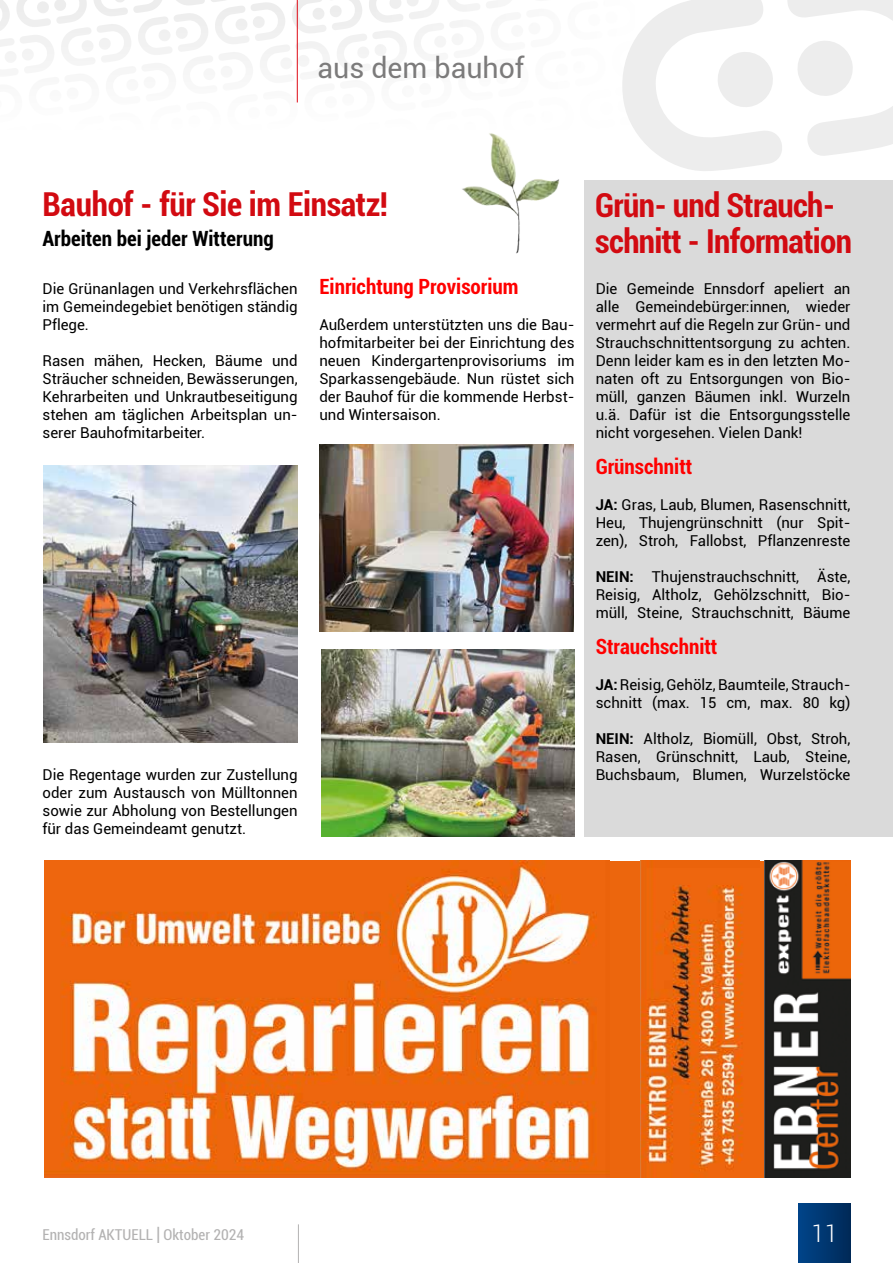
<style>
.page{position:relative;width:893px;height:1263px;background:#fff}
.page>*{position:absolute;margin:0;border:0;box-sizing:border-box;transform-origin:0 0}
.t1{font:700 condensed 33px/36px "Roboto";letter-spacing:-.02em;color:#d20a11}
.t2{font:28.5px "Roboto";color:#7c7b7b}
.t3{font:300 24px "Roboto";color:#fff}
.t4{font:700 condensed 21px "Roboto";color:#f00}
.t5{font:700 condensed 21px "Roboto";color:#000}
.t6{font:15px/18px "Roboto";color:#000;text-align:justify}
.t7{font:condensed 15px "Roboto";color:#b3b2b2}
.s1{font-weight:700}
.s2{font-size:22.5px}
</style>
<div class="page">
<svg style="left:0;top:0;width:893px;height:171px"></svg>
<div style="left:799px;top:1204px;width:51px;height:59px;background:linear-gradient(to right,#004489,#002a58)"></div>
<hr style="left:298px;top:1224px;width:1px;height:39px;background:#b3b2b2">
<hr style="left:297px;top:0;width:1px;height:102px;background:#fff">
<div style="left:602px;top:861px;width:249px;height:316px;background:#ec660d"></div>
<img style="left:44px;top:861px;width:565px;height:316px">
<img style="left:765px;top:861px;width:86px;height:316px">
<img style="left:640px;top:861px;width:103px;height:316px">
<img style="left:447px;top:130px;width:128px;height:124px">
<img style="left:43px;top:466px;width:255px;height:277px">
<div style="left:585px;top:180px;width:308px;height:656px;background:#dadada"></div>
<img style="left:319px;top:444px;width:255px;height:187px">
<img style="left:321px;top:649px;width:254px;height:187px">
<h2 class="t2" style="left:318px;top:48px;width:208px">aus dem bauhof</h2>
<h1 class="t1" style="left:43px;top:185px;width:347px">Bauhof - für Sie im Einsatz!</h1>
<h3 class="t5" style="left:43px;top:223px;width:233px">Arbeiten bei jeder Witterung</h3>
<p class="t6" style="left:43px;top:279px;width:257px">Die Grünanlagen und Verkehrsflächen im Gemeindegebiet benötigen ständig Pflege.</p>
<p class="t6" style="left:43px;top:351px;width:257px">Rasen mähen, Hecken, Bäume und Sträucher schneiden, Bewässerungen, Kehrarbeiten und Unkrautbeseitigung stehen am täglichen Arbeitsplan un&shy;serer Bauhofmitarbeiter.</p>
<h3 class="t4" style="left:319px;top:272px;width:201px">Einrichtung Provisorium</h3>
<p class="t6" style="left:319px;top:315px;width:257px">Außerdem unterstützten uns die Bau&shy;hofmitarbeiter bei der Einrichtung des neuen Kindergartenprovisoriums im Sparkassengebäude. Nun rüstet sich der Bauhof für die kommende Herbst&shy;und Wintersaison.</p>
<h1 class="t1" style="left:595px;top:186px;width:258px">Grün- und Strauch&shy;schnitt - Information</h1>
<p class="t6" style="left:596px;top:279px;width:256px">Die Gemeinde Ennsdorf apeliert an alle Gemeindebürger:innen, wieder vermehrt auf die Regeln zur Grün- und Strauchschnittentsorgung zu achten.<br>Denn leider kam es in den letzten Mo&shy;naten oft zu Entsorgungen von Bio&shy;müll, ganzen Bäumen inkl. Wurzeln u.ä. Dafür ist die Entsorgungsstelle nicht vorgesehen. Vielen Dank!</p>
<h3 class="t4" style="left:596px;top:452px;width:98px">Grünschnitt</h3>
<p class="t6" style="left:596px;top:495px;width:256px"><span class="s1">JA:</span> Gras, Laub, Blumen, Rasenschnitt, Heu, Thujengrünschnitt (nur Spit&shy;zen), Stroh, Fallobst, Pflanzenreste</p>
<p class="t6" style="left:596px;top:567px;width:256px"><span class="s1">NEIN:</span> Thujenstrauchschnitt, Äste, Reisig, Altholz, Gehölzschnitt, Bio&shy;müll, Steine, Strauchschnitt, Bäume</p>
<h3 class="t4" style="left:596px;top:632px;width:123px">Strauchschnitt</h3>
<p class="t6" style="left:596px;top:675px;width:256px"><span class="s1">JA:</span> Reisig, Gehölz, Baumteile, Strauch&shy;schnitt (max. 15 cm, max. 80 kg)</p>
<p class="t6" style="left:596px;top:729px;width:256px"><span class="s1">NEIN:</span> Altholz, Biomüll, Obst, Stroh,<br>Rasen, Grünschnitt, Laub, Steine,</p>
<p class="t6" style="left:43px;top:765px;width:257px">Die Regentage wurden zur Zustellung</p>
<p class="t6" style="left:596px;top:765px;width:256px">Buchsbaum, Blumen, Wurzelstöcke</p>
<p class="t6" style="left:43px;top:783px;width:257px">oder zum Austausch von Mülltonnen sowie zur Abholung von Bestellungen für das Gemeindeamt genutzt.</p>
<p class="t7" style="left:43px;top:1224px;width:203px">Ennsdorf AKTUELL <span class="s2">I</span> Oktober 2024</p>
<h3 class="t3" style="left:811px;top:1217px;width:28px">11</h3>
</div>
